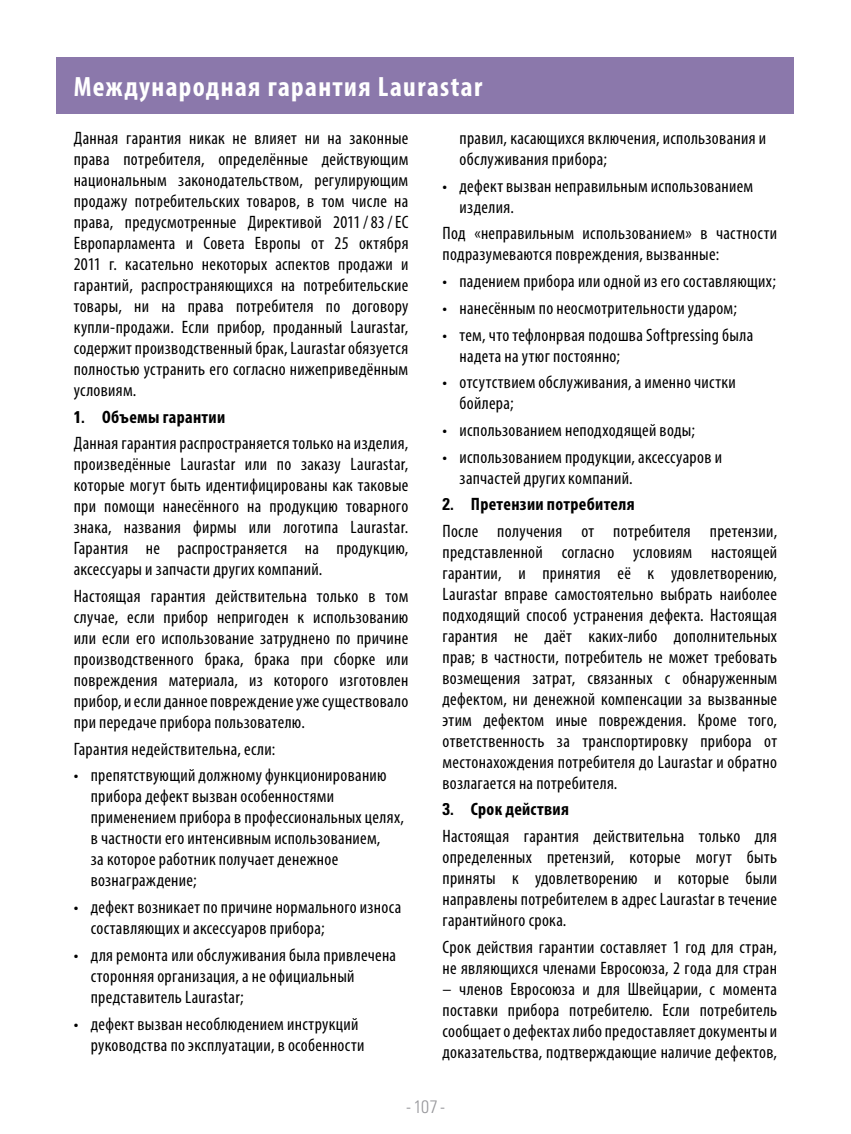
<style>
.page{position:relative;width:851px;height:1134px;background:#fff}
.page>*{position:absolute;margin:0;border:0;box-sizing:border-box;transform-origin:0 0}
.t1{font:700 condensed 28px "Myriad Pro";letter-spacing:.05em;color:#fff}
.t2{font:condensed 18px/21px "Myriad Pro";letter-spacing:.02em;color:#000}
.t3{font:300 condensed 18px "Univers";color:#98989c}
.s1{font-family:"Univers";font-weight:700;font-size:17px}
.s2{font-weight:700}
</style>
<div class="page">
<div style="left:57px;top:57px;width:737px;height:56px;background:#8b78ab"></div>
<h1 class="t1" style="left:74px;top:69px;width:410px">Международная гарантия Laurastar</h1>
<p class="t2" style="left:74px;top:127px;width:336px;text-align:justify">Данная гарантия никак не влияет ни на законные права потребителя, определённые действующим национальным законодательством, регулирующим продажу потребительских товаров, в том числе на права, предусмотренные Директивой 2011 / 83 / ЕС Европарламента и Совета Европы от 25 октября 2011 г. касательно некоторых аспектов продажи и гарантий, распространяющихся на потребительские товары, ни на права потребителя по договору купли-продажи. Если прибор, проданный Laurastar, содержит производственный брак, Laurastar обязуется полностью устранить его согласно нижеприведённым условиям.</p>
<p class="t2" style="left:74px;top:403px;width:336px;line-height:26.6px"><span class="s1">1.</span> <span class="s2">Объемы гарантии<br></span>Данная гарантия распространяется только на изделия,</p>
<p class="t2" style="left:74px;top:454px;width:336px;text-align:justify">произведённые Laurastar или по заказу Laurastar, которые могут быть идентифицированы как таковые при помощи нанесённого на продукцию товарного знака, названия фирмы или логотипа Laurastar.<br>Гарантия не распространяется на продукцию, аксессуары и запчасти других компаний.</p>
<p class="t2" style="left:74px;top:585px;width:336px;text-align:justify">Настоящая гарантия действительна только в том случае, если прибор непригоден к использованию или если его использование затруднено по причине производственного брака, брака при сборке или повреждения материала, из которого изготовлен прибор, и если данное повреждение уже существовало при передаче прибора пользователю.</p>
<p class="t2" style="left:74px;top:738px;width:203px">Гарантия недействительна, если:</p>
<p class="t2" style="left:91px;top:765px;width:315px;text-indent:-17px">• препятствующий должному функционированию прибора дефект вызван особенностями применением прибора в профессиональных целях, в частности его интенсивным использованием,<br>за которое работник получает денежное вознаграждение;</p>
<p class="t2" style="left:91px;top:896px;width:312px;text-indent:-17px">• дефект возникает по причине нормального износа составляющих и аксессуаров прибора;</p>
<p class="t2" style="left:91px;top:944px;width:307px;text-indent:-17px">• для ремонта или обслуживания была привлечена сторонняя организация, а не официальный представитель Laurastar;</p>
<p class="t2" style="left:91px;top:1013px;width:275px;text-indent:-17px">• дефект вызван несоблюдением инструкций руководства по эксплуатации, в особенности</p>
<p class="t2" style="left:459px;top:127px;width:308px">правил, касающихся включения, использования и обслуживания прибора;</p>
<p class="t2" style="left:459px;top:175px;width:295px;text-indent:-17px">• дефект вызван неправильным использованием изделия.</p>
<p class="t2" style="left:442px;top:223px;width:336px">Под «неправильным использованием» в частности подразумеваются повреждения, вызванные:</p>
<p class="t2" style="left:442px;top:270px;width:335px">• падением прибора или одной из его составляющих;</p>
<p class="t2" style="left:442px;top:297px;width:296px">• нанесённым по неосмотрительности ударом;</p>
<p class="t2" style="left:459px;top:324px;width:295px;text-indent:-17px">• тем, что тефлонрвая подошва Softpressing была надета на утюг постоянно;</p>
<p class="t2" style="left:459px;top:371px;width:278px;text-indent:-17px">• отсутствием обслуживания, а именно чистки бойлера;</p>
<p class="t2" style="left:442px;top:419px;width:254px">• использованием неподходящей воды;</p>
<p class="t2" style="left:459px;top:446px;width:264px;text-indent:-17px">• использованием продукции, аксессуаров и запчастей других компаний.</p>
<p class="t2" style="left:442px;top:490px;width:336px;line-height:26.6px"><span class="s1">2.</span> <span class="s2">Претензии потребителя<br></span>После получения от потребителя претензии,</p>
<p class="t2" style="left:442px;top:541px;width:336px;text-align:justify">представленной согласно условиям настоящей гарантии, и принятия её к удовлетворению, Laurastar вправе самостоятельно выбрать наиболее подходящий способ устранения дефекта. Настоящая гарантия не даёт каких-либо дополнительных прав; в частности, потребитель не может требовать возмещения затрат, связанных с обнаруженным дефектом, ни денежной компенсации за вызванные этим дефектом иные повреждения. Кроме того, ответственность за транспортировку прибора от местонахождения потребителя до Laurastar и обратно возлагается на потребителя.</p>
<p class="t2" style="left:442px;top:796px;width:336px;line-height:26.6px"><span class="s1">3.</span> <span class="s2">Срок действия<br></span>Настоящая гарантия действительна только для</p>
<p class="t2" style="left:442px;top:846px;width:336px;text-align:justify">определенных претензий, которые могут быть приняты к удовлетворению и которые были направлены потребителем в адрес Laurastar в течение гарантийного срока.</p>
<p class="t2" style="left:442px;top:936px;width:336px">Срок действия гарантии составляет 1 год для стран, не являющихся членами Евросоюза, 2 года для стран</p>
<p class="t2" style="left:442px;top:978px;width:336px;text-align:justify">– членов Евросоюза и для Швейцарии, с момента поставки прибора потребителю. Если потребитель сообщает о дефектах либо предоставляет документы и доказательства, подтверждающие наличие дефектов,</p>
<p class="t3" style="left:406px;top:1095px;width:41px">- 107 -</p>
</div>
